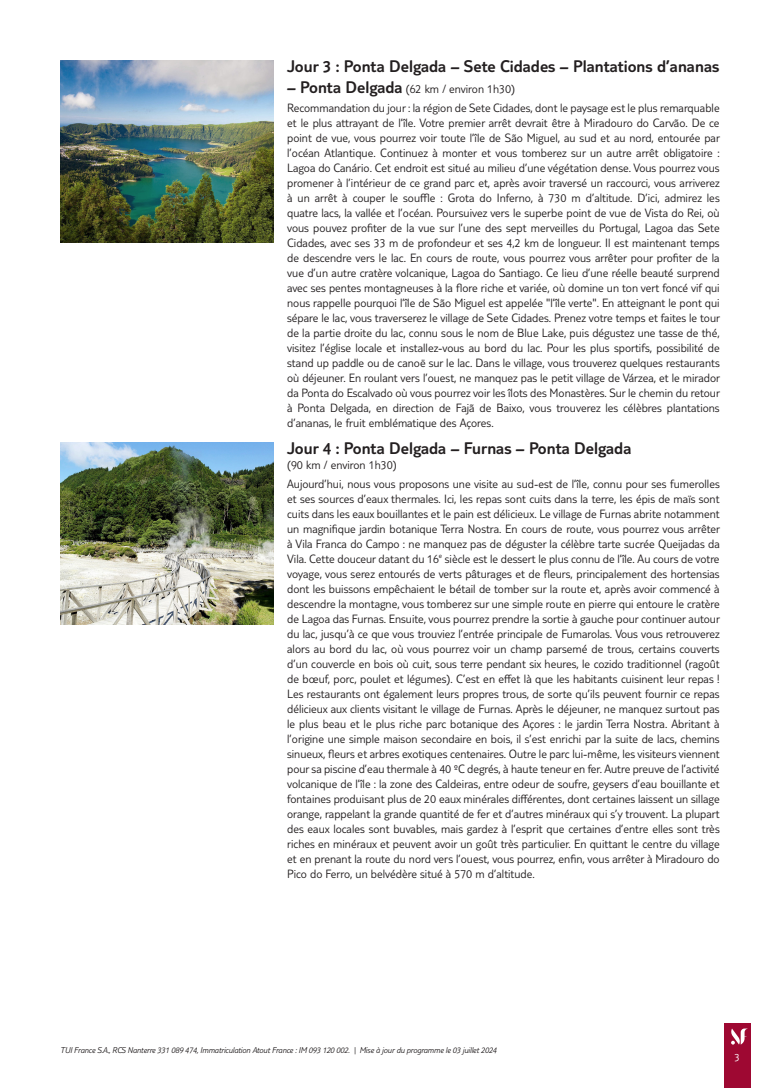
<style>
.page{position:relative;width:780px;height:1088px;background:#fff}
.page>*{position:absolute;margin:0;border:0;box-sizing:border-box;transform-origin:0 0}
.t1{font:300 17.5px "TUI Type";color:#231f20}
.t2{font:300 12.5px/15px "TUI Type";color:#231f20}
.t3{font:300 11.25px "TUI Type";color:#fff}
.t4{font:italic 300 8.75px "TUI Type";letter-spacing:-.02em;color:#231f20}
.s1{font-size:17.5px}
</style>
<div class="page">
<div style="left:724px;top:1023px;width:26px;height:65px;background:#9e0832"></div>
<svg style="left:731px;top:1028px;width:17px;height:16px"></svg>
<img style="left:60px;top:60px;width:213px;height:182px">
<img style="left:60px;top:442px;width:213px;height:182px">
<h1 class="t1" style="left:287px;top:56px;width:433px">Jour 3 : Ponta Delgada – Sete Cidades – Plantations d’ananas</h1>
<p class="t2" style="left:287px;top:79px;width:434px;line-height:18.5px"><span class="s1">– Ponta Delgada</span> (62 km / environ 1h30)<br>Recommandation du jour : la région de Sete Cidades, dont le paysage est le plus remarquable</p>
<p class="t2" style="left:287px;top:115px;width:434px;text-align:justify">et le plus attrayant de l’île. Votre premier arrêt devrait être à Miradouro do Carvão. De ce point de vue, vous pourrez voir toute l’île de São Miguel, au sud et au nord, entourée par l’océan Atlantique. Continuez à monter et vous tomberez sur un autre arrêt obligatoire :<br>Lagoa do Canário. Cet endroit est situé au milieu d’une végétation dense. Vous pourrez vous promener à l’intérieur de ce grand parc et, après avoir traversé un raccourci, vous arriverez à un arrêt à couper le souffle : Grota do Inferno, à 730 m d’altitude. D’ici, admirez les quatre lacs, la vallée et l’océan. Poursuivez vers le superbe point de vue de Vista do Rei, où vous pouvez profiter de la vue sur l’une des sept merveilles du Portugal, Lagoa das Sete Cidades, avec ses 33 m de profondeur et ses 4,2 km de longueur. Il est maintenant temps de descendre vers le lac. En cours de route, vous pourrez vous arrêter pour profiter de la vue d’un autre cratère volcanique, Lagoa do Santiago. Ce lieu d’une réelle beauté surprend avec ses pentes montagneuses à la flore riche et variée, où domine un ton vert foncé vif qui nous rappelle pourquoi l’île de São Miguel est appelée "l’île verte". En atteignant le pont qui sépare le lac, vous traverserez le village de Sete Cidades. Prenez votre temps et faites le tour de la partie droite du lac, connu sous le nom de Blue Lake, puis dégustez une tasse de thé, visitez l’église locale et installez-vous au bord du lac. Pour les plus sportifs, possibilité de stand up paddle ou de canoë sur le lac. Dans le village, vous trouverez quelques restaurants où déjeuner. En roulant vers l’ouest, ne manquez pas le petit village de Várzea, et le mirador da Ponta do Escalvado où vous pourrez voir les îlots des Monastères. Sur le chemin du retour à Ponta Delgada, en direction de Fajã de Baixo, vous trouverez les célèbres plantations d’ananas, le fruit emblématique des Açores.</p>
<h1 class="t1" style="left:287px;top:438px;width:346px">Jour 4 : Ponta Delgada – Furnas – Ponta Delgada</h1>
<p class="t2" style="left:287px;top:455px;width:434px;line-height:18.5px">(90 km / environ 1h30)<br>Aujourd’hui, nous vous proposons une visite au sud-est de l’île, connu pour ses fumerolles</p>
<p class="t2" style="left:287px;top:491px;width:434px;text-align:justify">et ses sources d’eaux thermales. Ici, les repas sont cuits dans la terre, les épis de maïs sont cuits dans les eaux bouillantes et le pain est délicieux. Le village de Furnas abrite notamment un magnifique jardin botanique Terra Nostra. En cours de route, vous pourrez vous arrêter à Vila Franca do Campo : ne manquez pas de déguster la célèbre tarte sucrée Queijadas da Vila. Cette douceur datant du 16<sup>e</sup> siècle est le dessert le plus connu de l’île. Au cours de votre voyage, vous serez entourés de verts pâturages et de fleurs, principalement des hortensias dont les buissons empêchaient le bétail de tomber sur la route et, après avoir commencé à descendre la montagne, vous tomberez sur une simple route en pierre qui entoure le cratère de Lagoa das Furnas. Ensuite, vous pourrez prendre la sortie à gauche pour continuer autour du lac, jusqu’à ce que vous trouviez l’entrée principale de Fumarolas. Vous vous retrouverez alors au bord du lac, où vous pourrez voir un champ parsemé de trous, certains couverts d’un couvercle en bois où cuit, sous terre pendant six heures, le cozido traditionnel (ragoût de bœuf, porc, poulet et légumes). C’est en effet là que les habitants cuisinent leur repas !<br>Les restaurants ont également leurs propres trous, de sorte qu’ils peuvent fournir ce repas délicieux aux clients visitant le village de Furnas. Après le déjeuner, ne manquez surtout pas le plus beau et le plus riche parc botanique des Açores : le jardin Terra Nostra. Abritant à l’origine une simple maison secondaire en bois, il s’est enrichi par la suite de lacs, chemins sinueux, fleurs et arbres exotiques centenaires. Outre le parc lui-même, les visiteurs viennent pour sa piscine d’eau thermale à 40 ºC degrés, à haute teneur en fer. Autre preuve de l’activité volcanique de l’île : la zone des Caldeiras, entre odeur de soufre, geysers d’eau bouillante et fontaines produisant plus de 20 eaux minérales différentes, dont certaines laissent un sillage orange, rappelant la grande quantité de fer et d’autres minéraux qui s’y trouvent. La plupart des eaux locales sont buvables, mais gardez à l’esprit que certaines d’entre elles sont très riches en minéraux et peuvent avoir un goût très particulier. En quittant le centre du village et en prenant la route du nord vers l’ouest, vous pourrez, enfin, vous arrêter à Miradouro do Pico do Ferro, un belvédère situé à 570 m d’altitude.</p>
<p class="t4" style="left:60px;top:1045px;width:438px">TUI France S.A., RCS Nanterre 331 089 474, Immatriculation Atout France : IM 093 120 002. | Mise à jour du programme le 03 juillet 2024</p>
<p class="t3" style="left:734px;top:1050px;width:7px">3</p>
</div>
